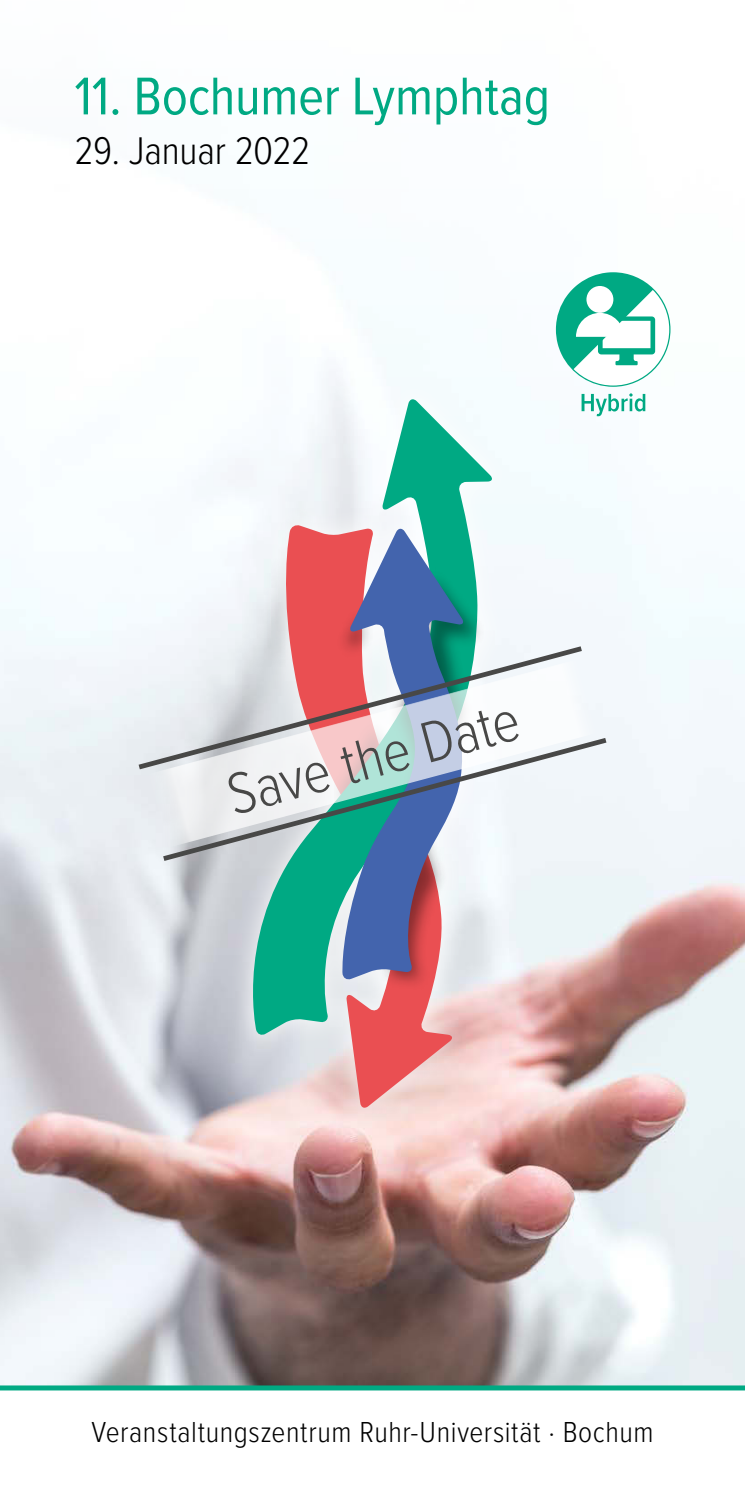
<style>
.page{position:relative;width:745px;height:1489px;background:#fff}
.page>*{position:absolute;margin:0;border:0;box-sizing:border-box;transform-origin:0 0}
.t1{font:300 60px "Proxima Nova Cond";color:#484847}
.t2{font:55px "Proxima Nova Cond";letter-spacing:-.005em;color:#00a983}
.t3{font:300 40px "Proxima Nova Cond";letter-spacing:-.005em;color:#000}
.t4{font:300 30px "Proxima Nova Cond";letter-spacing:.015em;color:#000}
</style>
<div class="page">
<img style="left:0;top:322px;width:744px;height:1063px">
<div style="left:0;top:1385px;width:744px;height:5px;background:#00a983"></div>
<div style="left:228px;top:375px;width:288px;height:756px;background:#fff;opacity:.75"></div>
<svg style="left:277px;top:1036px;width:176px;height:71px;background:#e9acac"></svg>
<svg style="left:253px;top:399px;width:238px;height:637px"></svg>
<img style="left:334px;top:538px;width:154px;height:478px">
<svg style="left:340px;top:527px;width:125px;height:453px;background:#7b82a0"></svg>
<svg style="left:141px;top:657px;width:462px;height:192px;fill:#eff4f8"></svg>
<svg style="left:133px;top:642px;width:453px;height:130px"></svg>
<svg style="left:158px;top:734px;width:453px;height:130px"></svg>
<svg style="left:581px;top:393px;width:64px;height:23px"></svg>
<svg style="left:555px;top:272px;width:115px;height:115px"></svg>
<h2 class="t2" style="left:74px;top:56px;width:476px">11. Bochumer Lymphtag</h2>
<h3 class="t3" style="left:74px;top:122px;width:237px">29. Januar 2022</h3>
<h1 class="t1" style="left:217px;top:753px;width:301px;rotate:-15deg">Save the Date</h1>
<p class="t4" style="left:91px;top:1409px;width:563px">Veranstaltungszentrum Ruhr-Universität · Bochum</p>
</div>
